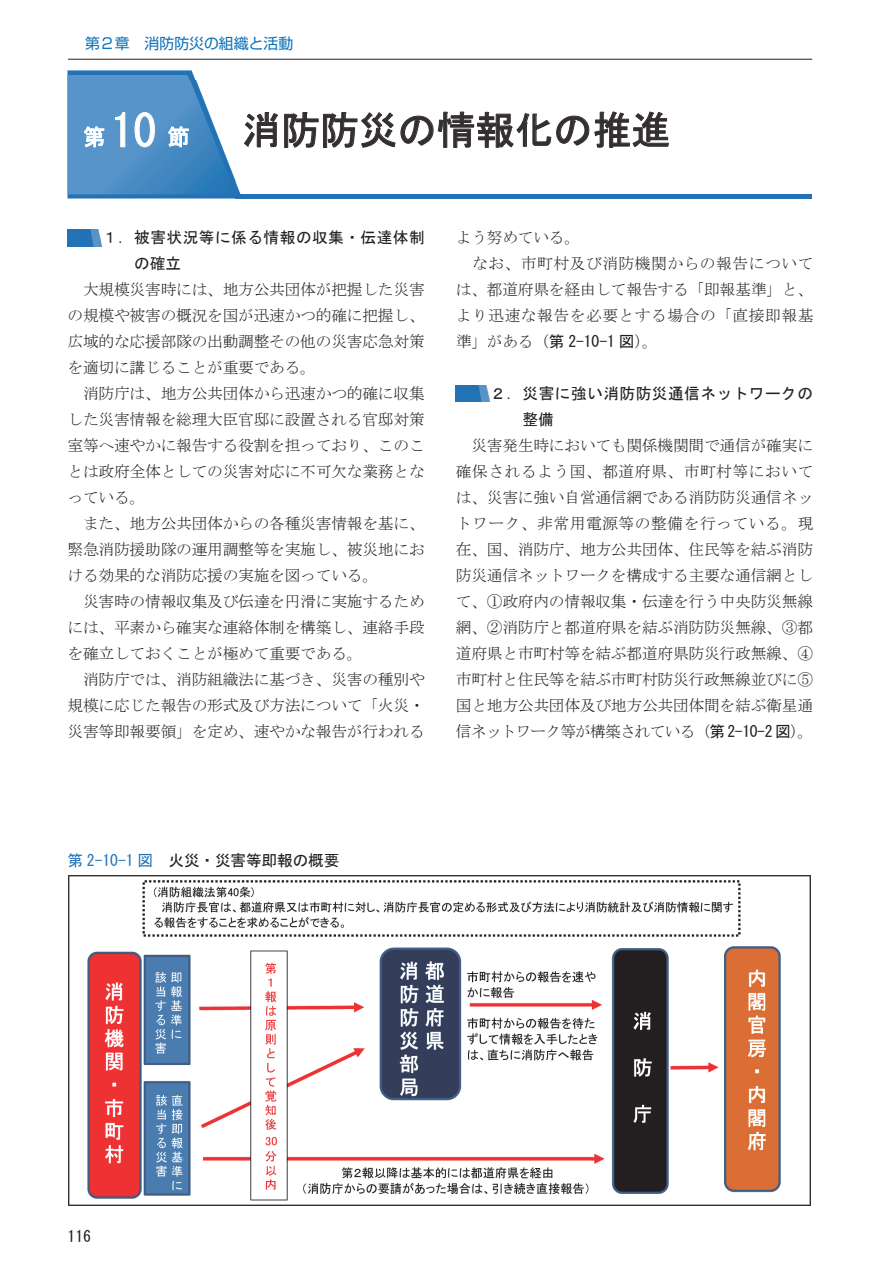
<style>
.page{position:relative;width:893px;height:1263px;background:#fff}
.page>*{position:absolute;margin:0;border:0;box-sizing:border-box;transform-origin:0 0}
.t1{font:39px "MS Gothic";color:#332e30}
.t2{font:22.5px "MS Gothic";color:#fff}
.t3{font:15.75px/26px "MS Mincho";letter-spacing:-.01em;color:#231f20;text-align:justify}
.t4{font:15.75px/26px "MS Gothic";letter-spacing:.025em;color:#231f20}
.t5{font:15.75px "MS Mincho";letter-spacing:.035em;color:#231f20}
.t6{font:15.75px "MS Gothic";letter-spacing:-.015em;color:#231f20}
.t7{font:14.85px "Shin Go Pr 6 N";color:#1074bc}
.s1{font-size:45px}
.s2{font-family:"MS Gothic"}
.s3{color:#2273b7}
</style>
<div class="page">
<hr style="left:68px;top:59px;width:744px;height:1px;background:#231f20">
<img style="left:68px;top:230px;width:33px;height:16px">
<img style="left:456px;top:385px;width:34px;height:17px">
<img style="left:68px;top:875px;width:743px;height:331px">
<svg style="left:68px;top:70px;width:173px;height:128px"></svg>
<img style="left:68px;top:75px;width:168px;height:119px">
<img style="left:68px;top:81px;width:167px;height:100px">
<hr style="left:235px;top:194px;width:576px;height:4px;background:#2372b6">
<p class="t7" style="left:85px;top:31px;width:210px">第２章　消防防災の組織と活動</p>
<h2 class="t2" style="left:83px;top:126px;width:108px">第<span class="s1">10</span> 節</h2>
<h1 class="t1" style="left:242px;top:110px;width:430px">消防防災の情報化の推進</h1>
<p class="t4" style="left:134px;top:225px;width:292px;text-indent:-32px">１．被害状況等に係る情報の収集・伝達体制の確立</p>
<p class="t3" style="left:68px;top:277px;width:359px;text-indent:16px">大規模災害時には、地方公共団体が把握した災害の規模や被害の概況を国が迅速かつ的確に把握し、広域的な応援部隊の出動調整その他の災害応急対策を適切に講じることが重要である。</p>
<p class="t3" style="left:68px;top:380px;width:359px;text-indent:16px">消防庁は、地方公共団体から迅速かつ的確に収集した災害情報を総理大臣官邸に設置される官邸対策室等へ速やかに報告する役割を担っており、このことは政府全体としての災害対応に不可欠な業務となっている。</p>
<p class="t3" style="left:68px;top:510px;width:359px;text-indent:16px">また、地方公共団体からの各種災害情報を基に、緊急消防援助隊の運用調整等を実施し、被災地における効果的な消防応援の実施を図っている。</p>
<p class="t3" style="left:68px;top:588px;width:359px;text-indent:16px">災害時の情報収集及び伝達を円滑に実施するためには、平素から確実な連絡体制を構築し、連絡手段を確立しておくことが極めて重要である。</p>
<p class="t3" style="left:68px;top:666px;width:359px;text-indent:16px">消防庁では、消防組織法に基づき、災害の種別や規模に応じた報告の形式及び方法について「火災・災害等即報要領」を定め、速やかな報告が行われる</p>
<p class="t3" style="left:456px;top:225px;width:126px">よう努めている。</p>
<p class="t5" style="left:472px;top:256px;width:343px">なお、市町村及び消防機関からの報告について</p>
<p class="t3" style="left:456px;top:277px;width:359px">は、都道府県を経由して報告する「即報基準」と、</p>
<p class="t5" style="left:456px;top:308px;width:359px">より迅速な報告を必要とする場合の「直接即報基</p>
<p class="t3" style="left:456px;top:329px;width:204px">準」がある（<span class="s2">第 2-10-1 図</span>）。</p>
<p class="t4" style="left:523px;top:380px;width:292px;text-indent:-32px">２．災害に強い消防防災通信ネットワークの整備</p>
<p class="t3" style="left:456px;top:432px;width:359px;text-indent:16px">災害発生時においても関係機関間で通信が確実に確保されるよう国、都道府県、市町村等においては、災害に強い自営通信網である消防防災通信ネットワーク、非常用電源等の整備を行っている。現在、国、消防庁、地方公共団体、住民等を結ぶ消防防災通信ネットワークを構成する主要な通信網として、①政府内の情報収集・伝達を行う中央防災無線網、②消防庁と都道府県を結ぶ消防防災無線、③都道府県と市町村等を結ぶ都道府県防災行政無線、④市町村と住民等を結ぶ市町村防災行政無線並びに⑤国と地方公共団体及び地方公共団体間を結ぶ衛星通信ネットワーク等が構築されている（<span class="s2">第 2-10-2 図</span>）。</p>
<p class="t6" style="left:68px;top:852px;width:273px"><span class="s3">第 2-10-1 図</span> 火災・災害等即報の概要</p>
<p class="t4" style="left:68px;top:1223px;width:25px">116</p>
</div>
